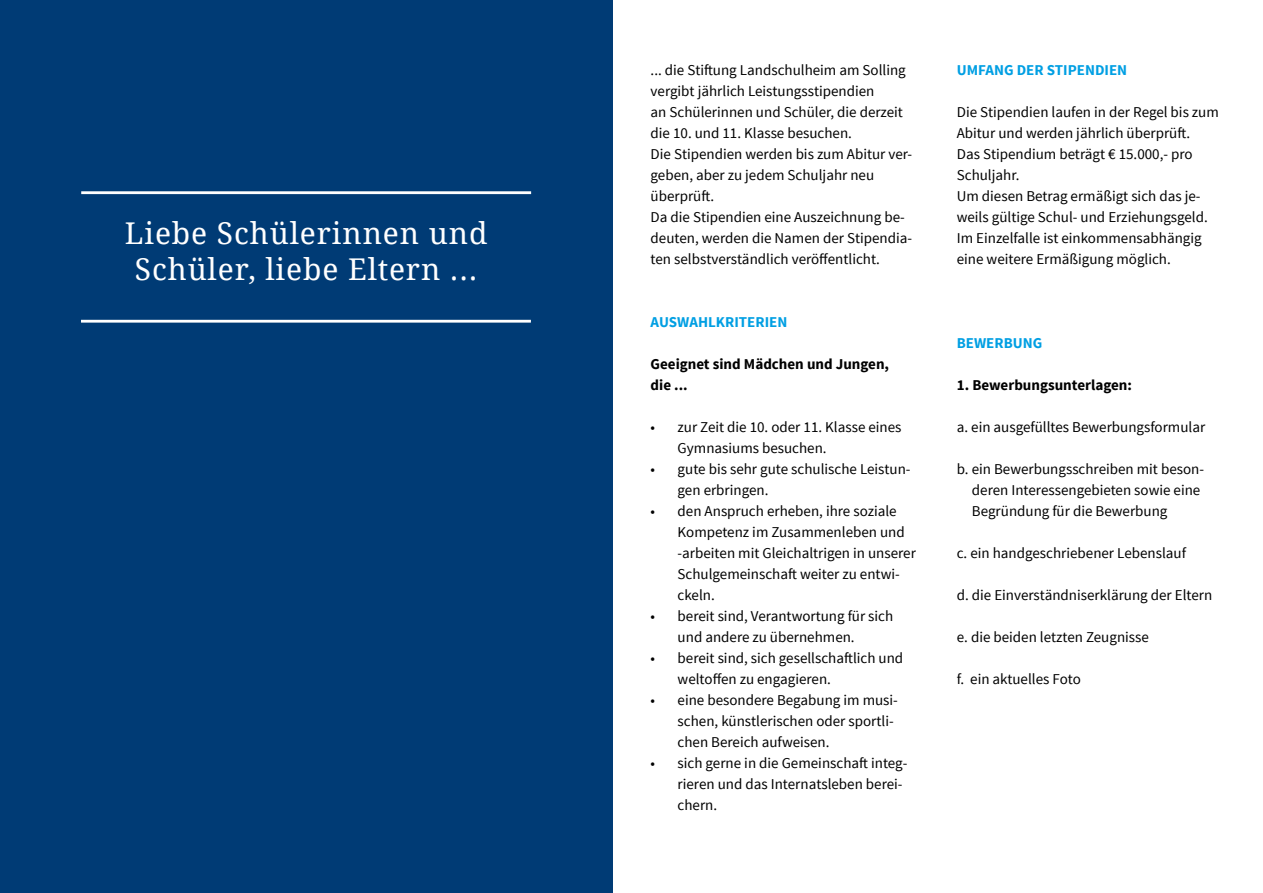
<style>
.page{position:relative;width:1263px;height:893px;background:#fff}
.page>*{position:absolute;margin:0;border:0;box-sizing:border-box;transform-origin:0 0}
.t1{font:30px/36px "Droid Serif";letter-spacing:.03em;color:#fff;text-align:center}
.t2{font:15px/21px "Source Sans Pro";color:#000}
.t3{font:700 15px/21px "Source Sans Pro";color:#000}
.t4{font:700 15px "Source Sans Pro";color:#009fe3}
</style>
<div class="page">
<div style="left:0;top:0;width:612px;height:893px;background:#003b75"></div>
<hr style="left:81px;top:320px;width:450px;height:3px;background:#fff">
<hr style="left:81px;top:191px;width:450px;height:3px;background:#fff">
<h1 class="t1" style="left:125px;top:216px;width:364px">Liebe Schülerinnen und<br>Schüler, liebe Eltern ...</h1>
<p class="t2" style="left:651px;top:60px;width:263px">... die Stiftung Landschulheim am Solling vergibt jährlich Leistungsstipendien<br>an Schülerinnen und Schüler, die derzeit die 10. und 11. Klasse besuchen.<br>Die Stipendien werden bis zum Abitur ver&shy;geben, aber zu jedem Schuljahr neu überprüft.<br>Da die Stipendien eine Auszeichnung be&shy;deuten, werden die Namen der Stipendia&shy;ten selbstverständlich veröffentlicht.</p>
<p class="t4" style="left:651px;top:312px;width:138px">AUSWAHLKRITERIEN</p>
<p class="t3" style="left:651px;top:354px;width:240px">Geeignet sind Mädchen und Jungen, die ...</p>
<p class="t2" style="left:678px;top:417px;width:225px;text-indent:-27px">• zur Zeit die 10. oder 11. Klasse eines<br>Gymnasiums besuchen.</p>
<p class="t2" style="left:678px;top:459px;width:234px;text-indent:-27px">• gute bis sehr gute schulische Leistun&shy;gen erbringen.</p>
<p class="t2" style="left:678px;top:501px;width:240px;text-indent:-27px">• den Anspruch erheben, ihre soziale<br>Kompetenz im Zusammenleben und -arbeiten mit Gleichaltrigen in unserer<br>Schulgemeinschaft weiter zu entwi&shy;ckeln.</p>
<p class="t2" style="left:678px;top:606px;width:217px;text-indent:-27px">• bereit sind, Verantwortung für sich und andere zu übernehmen.</p>
<p class="t2" style="left:678px;top:648px;width:227px;text-indent:-27px">• bereit sind, sich gesellschaftlich und weltoffen zu engagieren.</p>
<p class="t2" style="left:678px;top:690px;width:222px;text-indent:-27px">• eine besondere Begabung im musi&shy;schen, künstlerischen oder sportli&shy;chen Bereich aufweisen.</p>
<p class="t2" style="left:678px;top:753px;width:231px;text-indent:-27px">• sich gerne in die Gemeinschaft integ&shy;rieren und das Internatsleben berei&shy;chern.</p>
<p class="t4" style="left:957px;top:60px;width:172px">UMFANG DER STIPENDIEN</p>
<p class="t2" style="left:957px;top:102px;width:263px">Die Stipendien laufen in der Regel bis zum Abitur und werden jährlich überprüft.<br>Das Stipendium beträgt € 15.000,- pro Schuljahr.<br>Um diesen Betrag ermäßigt sich das je&shy;weils gültige Schul- und Erziehungsgeld.<br>Im Einzelfalle ist einkommensabhängig eine weitere Ermäßigung möglich.</p>
<p class="t4" style="left:957px;top:333px;width:87px">BEWERBUNG</p>
<p class="t3" style="left:957px;top:375px;width:177px">1. Bewerbungsunterlagen:</p>
<p class="t2" style="left:957px;top:417px;width:250px">a. ein ausgefülltes Bewerbungsformular</p>
<p class="t2" style="left:972px;top:459px;width:234px;text-indent:-15px">b. ein Bewerbungsschreiben mit beson&shy;deren Interessengebieten sowie eine<br>Begründung für die Bewerbung</p>
<p class="t2" style="left:957px;top:543px;width:231px">c. ein handgeschriebener Lebenslauf</p>
<p class="t2" style="left:957px;top:585px;width:257px">d. die Einverständniserklärung der Eltern</p>
<p class="t2" style="left:957px;top:627px;width:194px">e. die beiden letzten Zeugnisse</p>
<p class="t2" style="left:957px;top:669px;width:126px">f. ein aktuelles Foto</p>
</div>
